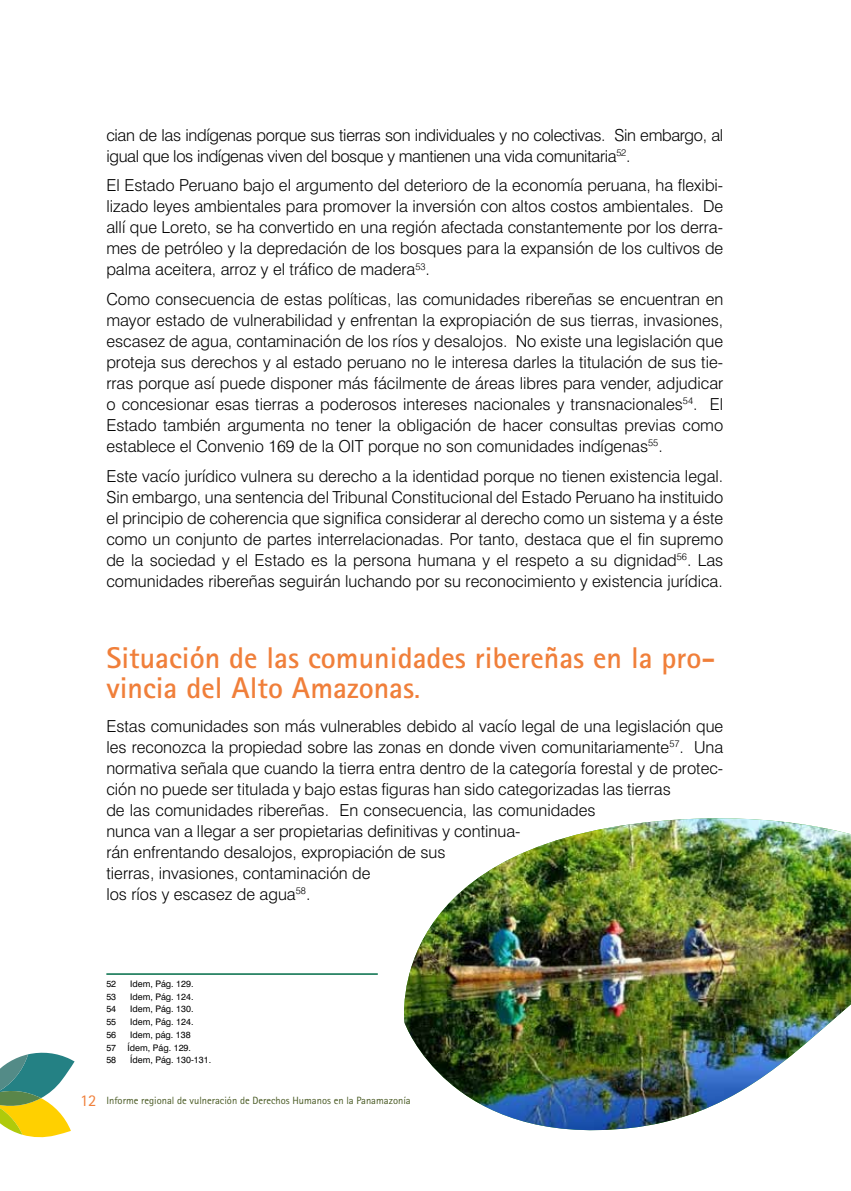
<style>
.page{position:relative;width:851px;height:1191px;background:#fff}
.page>*{position:absolute;margin:0;border:0;box-sizing:border-box;transform-origin:0 0}
.t1{font:700 30px/30px "Rotis Sans Serif";color:#f07f3a}
.t2{font:300 16.5px/21px "Swiss 721 BT";color:#000;text-align:justify}
.t3{font:300 16.5px/21px "Swiss 721 BT";letter-spacing:-.02em;color:#000}
.t4{font:10.5px "Rotis Sans Serif";color:#485922}
.t5{font:9px "Swiss 721 BT";color:#000}
.s1{font-weight:400}
.s2{font-size:16.5px;color:#f07f3a}
</style>
<div class="page">
<svg style="left:0;top:1052px;width:75px;height:86px"></svg>
<img style="left:404px;top:818px;width:446px;height:313px">
<hr style="left:106px;top:973px;width:272px;height:1px;background:#006c47">
<p class="t3" style="left:106px;top:124px;width:618px">cian de las indígenas porque sus tierras son individuales y no colectivas. Sin embargo, al igual que los indígenas viven del bosque y mantienen una vida comunitaria<sup>52</sup>.</p>
<p class="t2" style="left:106px;top:175px;width:618px">El Estado Peruano bajo el argumento del deterioro de la economía peruana, ha flexibi&shy;lizado leyes ambientales para promover la inversión con altos costos ambientales. De allí que Loreto, se ha convertido en una región afectada constantemente por los derra&shy;mes de petróleo y la depredación de los bosques para la expansión de los cultivos de palma aceitera, arroz y el tráfico de madera<sup>53</sup>.</p>
<p class="t2" style="left:106px;top:288px;width:618px">Como consecuencia de estas políticas, las comunidades ribereñas se encuentran en mayor estado de vulnerabilidad y enfrentan la expropiación de sus tierras, invasiones, escasez de agua, contaminación de los ríos y desalojos. No existe una legislación que proteja sus derechos y al estado peruano no le interesa darles la titulación de sus tie&shy;rras porque así puede disponer más fácilmente de áreas libres para vender, adjudicar o concesionar esas tierras a poderosos intereses nacionales y transnacionales<sup>54</sup>. El Estado también argumenta no tener la obligación de hacer consultas previas como establece el Convenio 169 de la OIT porque no son comunidades indígenas<sup>55</sup>.</p>
<p class="t2" style="left:106px;top:465px;width:618px">Este vacío jurídico vulnera su derecho a la identidad porque no tienen existencia legal.<br>Sin embargo, una sentencia del Tribunal Constitucional del Estado Peruano ha instituido el principio de coherencia que significa considerar al derecho como un sistema y a éste como un conjunto de partes interrelacionadas. Por tanto, destaca que el fin supremo de la sociedad y el Estado es la persona humana y el respeto a su dignidad<sup>56</sup>. Las comunidades ribereñas seguirán luchando por su reconocimiento y existencia jurídica.</p>
<h1 class="t1" style="left:106px;top:642px;width:610px">Situación de las comunidades ribereñas en la pro&shy;vincia del Alto Amazonas<span class="s1">.</span></h1>
<p class="t2" style="left:106px;top:715px;width:618px;text-align:left">Estas comunidades son más vulnerables debido al vacío legal de una legislación que les reconozca la propiedad sobre las zonas en donde viven comunitariamente<sup>57</sup>. Una normativa señala que cuando la tierra entra dentro de la categoría forestal y de protec&shy;ción no puede ser titulada y bajo estas figuras han sido categorizadas las tierras<br>de las comunidades ribereñas. En consecuencia, las comunidades<br>nunca van a llegar a ser propietarias definitivas y continua-<br>rán enfrentando desalojos, expropiación de sus<br>tierras, invasiones, contaminación de<br>los ríos y escasez de agua<sup>58</sup>.</p>
<p class="t5" style="left:106px;top:978px;width:11px">52</p>
<p class="t5" style="left:130px;top:978px;width:65px">Idem, Pág. 129.</p>
<p class="t5" style="left:106px;top:991px;width:11px">53</p>
<p class="t5" style="left:130px;top:991px;width:65px">Idem, Pág. 124.</p>
<p class="t5" style="left:106px;top:1003px;width:11px">54</p>
<p class="t5" style="left:130px;top:1003px;width:65px">Idem, Pág. 130.</p>
<p class="t5" style="left:106px;top:1016px;width:11px">55</p>
<p class="t5" style="left:130px;top:1016px;width:65px">Idem, Pág. 124.</p>
<p class="t5" style="left:106px;top:1029px;width:11px">56</p>
<p class="t5" style="left:130px;top:1029px;width:62px">Idem, pág. 138</p>
<p class="t5" style="left:106px;top:1042px;width:11px">57</p>
<p class="t5" style="left:128px;top:1042px;width:65px">Ídem, Pág. 129.</p>
<p class="t5" style="left:106px;top:1054px;width:11px">58</p>
<p class="t5" style="left:130px;top:1054px;width:83px">Ídem, Pág. 130-131.</p>
<p class="t4" style="left:80px;top:1094px;width:332px"><span class="s2">12</span> Informe regional de vulneración de Derechos Humanos en la Panamazonía</p>
</div>
